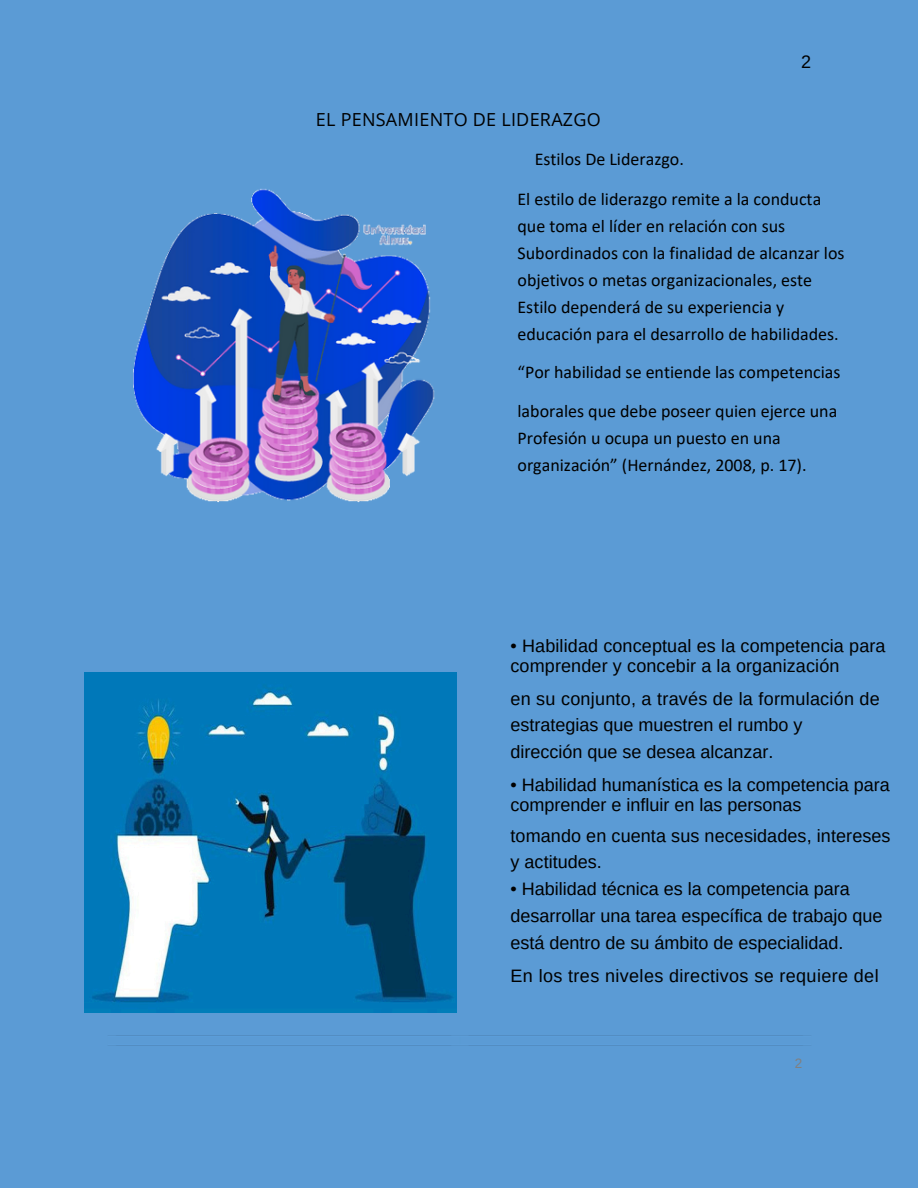
<style>
.page{position:relative;width:918px;height:1188px;background:#5b9bd5}
.page>*{position:absolute;margin:0;border:0;box-sizing:border-box;transform-origin:0 0}
.t1{font:18px/20.2px "Arimo";color:#000}
.t2{font:18px "Calibri";color:#000}
.t3{font:18px "Arimo";letter-spacing:.02em;color:#000}
.t4{font:18px "Open Sans";letter-spacing:.015em;color:#000}
.t5{font:13.5px "Arimo";color:#808080}
</style>
<div class="page">
<img style="left:133px;top:188px;width:302px;height:315px">
<img style="left:85px;top:672px;width:371px;height:340px">
<p class="t1" style="left:801px;top:52px;width:12px">2</p>
<p class="t4" style="left:316px;top:107px;width:286px">EL PENSAMIENTO DE LIDERAZGO</p>
<p class="t2" style="left:535px;top:152px;width:151px">Estilos De Liderazgo.</p>
<p class="t2" style="left:518px;top:192px;width:305px">El estilo de liderazgo remite a la conducta</p>
<p class="t2" style="left:518px;top:219px;width:269px">que toma el líder en relación con sus</p>
<p class="t2" style="left:518px;top:246px;width:329px">Subordinados con la finalidad de alcanzar los</p>
<p class="t2" style="left:518px;top:273px;width:296px">objetivos o metas organizacionales, este</p>
<p class="t2" style="left:518px;top:300px;width:268px">Estilo dependerá de su experiencia y</p>
<p class="t2" style="left:518px;top:327px;width:323px">educación para el desarrollo de habilidades.</p>
<p class="t2" style="left:518px;top:365px;width:325px">“Por habilidad se entiende las competencias</p>
<p class="t2" style="left:518px;top:403px;width:321px">laborales que debe poseer quien ejerce una</p>
<p class="t2" style="left:518px;top:430px;width:265px">Profesión u ocupa un puesto en una</p>
<p class="t2" style="left:518px;top:457px;width:291px">organización” (Hernández, 2008, p. 17).</p>
<p class="t1" style="left:511px;top:636px;width:377px">• Habilidad conceptual es la competencia para comprender y concebir a la organización</p>
<p class="t1" style="left:511px;top:689px;width:371px">en su conjunto, a través de la formulación de</p>
<p class="t1" style="left:511px;top:715px;width:293px">estrategias que muestren el rumbo y</p>
<p class="t1" style="left:511px;top:742px;width:265px">dirección que se desea alcanzar.</p>
<p class="t1" style="left:511px;top:774px;width:381px">• Habilidad humanística es la competencia para comprender e influir en las personas</p>
<p class="t1" style="left:511px;top:826px;width:382px">tomando en cuenta sus necesidades, intereses</p>
<p class="t1" style="left:511px;top:852px;width:93px">y actitudes.</p>
<p class="t1" style="left:511px;top:879px;width:341px">• Habilidad técnica es la competencia para</p>
<p class="t1" style="left:511px;top:906px;width:374px">desarrollar una tarea específica de trabajo que</p>
<p class="t1" style="left:511px;top:933px;width:334px">está dentro de su ámbito de especialidad.</p>
<p class="t3" style="left:511px;top:966px;width:370px">En los tres niveles directivos se requiere del</p>
<h1 class="t5" style="left:795px;top:1055px;width:9px">2</h1>
</div>
